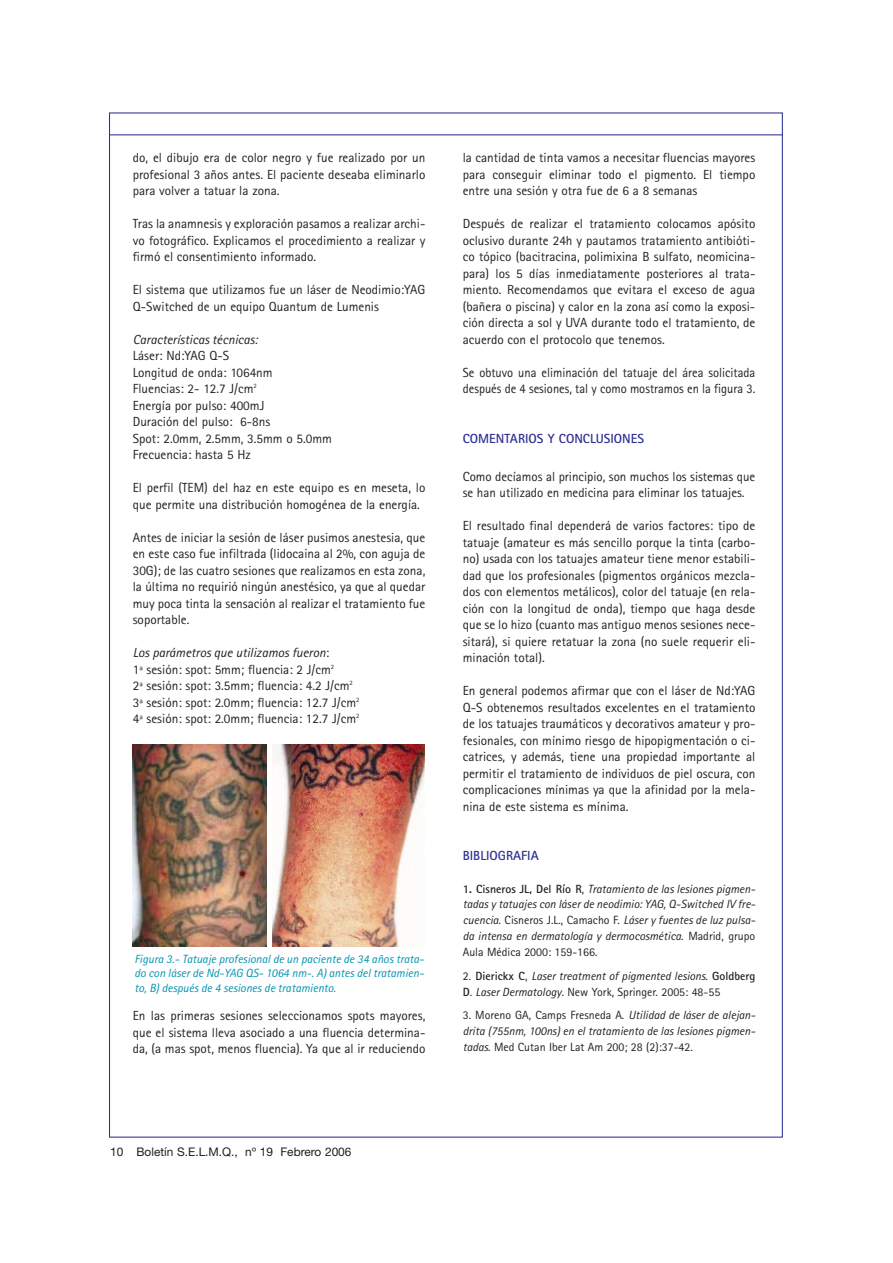
<style>
.page{position:relative;width:893px;height:1263px;background:#fff}
.page>*{position:absolute;margin:0;border:0;box-sizing:border-box;transform-origin:0 0}
.t1{font:13.2px/16.5px "Rotis Sans Serif";color:#231f20;text-align:justify}
.t2{font:13.2px/16.5px "Rotis Sans Serif";color:#231f20;scale:.95 1}
.t3{font:700 13.2px "Rotis Sans Serif";color:#2e3092}
.t4{font:italic 13.2px "Rotis Sans Serif";color:#231f20}
.t5{font:italic 11.85px/15.9px "Rotis Sans Serif";color:#231f20;text-align:justify}
.t6{font:italic 11.85px/14.2px "Rotis Sans Serif";color:#0093b0;text-align:justify}
.t7{font:11.85px "Helvetica Neue";color:#231f20}
.s1{font-style:italic}
.s2{font-weight:700;font-style:normal}
.s3{font-style:normal}
</style>
<div class="page">
<hr style="left:109px;top:134px;width:673px;height:1px;background:#2e3092">
<img style="left:133px;top:744px;width:133px;height:203px">
<img style="left:272px;top:744px;width:153px;height:203px">
<p class="t1" style="left:133px;top:151px;width:294px">do, el dibujo era de color negro y fue realizado por un profesional 3 años antes. El paciente deseaba eliminarlo para volver a tatuar la zona.</p>
<p class="t1" style="left:133px;top:217px;width:294px">Tras la anamnesis y exploración pasamos a realizar archi&shy;vo fotográfico. Explicamos el procedimiento a realizar y firmó el consentimiento informado.</p>
<p class="t1" style="left:133px;top:283px;width:294px">El sistema que utilizamos fue un láser de Neodimio:YAG<br>Q-Switched de un equipo Quantum de Lumenis</p>
<p class="t4" style="left:133px;top:335px;width:126px">Características técnicas:</p>
<p class="t1" style="left:133px;top:349px;width:201px;text-align:left">Láser: Nd:YAG Q-S<br>Longitud de onda: 1064nm<br>Fluencias: 2- 12.7 J/cm<sup>2<br></sup>Energía por pulso: 400mJ<br>Duración del pulso: 6-8ns<br>Spot: 2.0mm, 2.5mm, 3.5mm o 5.0mm<br>Frecuencia: hasta 5 Hz</p>
<p class="t1" style="left:133px;top:481px;width:294px">El perfil (TEM) del haz en este equipo es en meseta, lo que permite una distribución homogénea de la energía.</p>
<p class="t1" style="left:133px;top:531px;width:294px">Antes de iniciar la sesión de láser pusimos anestesia, que en este caso fue infiltrada (lidocaina al 2%, con aguja de 30G); de las cuatro sesiones que realizamos en esta zona, la última no requirió ningún anestésico, ya que al quedar muy poca tinta la sensación al realizar el tratamiento fue soportable.</p>
<p class="t1" style="left:133px;top:646px;width:228px;text-align:left"><span class="s1">Los parámetros que utilizamos fueron</span>:<br>1ª sesión: spot: 5mm; fluencia: 2 J/cm<sup>2<br></sup>2ª sesión: spot: 3.5mm; fluencia: 4.2 J/cm<sup>2<br></sup>3ª sesión: spot: 2.0mm; fluencia: 12.7 J/cm<sup>2<br></sup>4ª sesión: spot: 2.0mm; fluencia: 12.7 J/cm<sup>2</sup></p>
<p class="t6" style="left:135px;top:954px;width:291px">Figura 3.- Tatuaje profesional de un paciente de 34 años trata&shy;do con láser de Nd-YAG QS- 1064 nm-. A) antes del tratamien&shy;to, B) después de 4 sesiones de tratamiento.</p>
<p class="t1" style="left:133px;top:1009px;width:294px">En las primeras sesiones seleccionamos spots mayores, que el sistema lleva asociado a una fluencia determina&shy;da, (a mas spot, menos fluencia). Ya que al ir reduciendo</p>
<p class="t7" style="left:110px;top:1148px;width:243px">10 Boletín S.E.L.M.Q., nº 19 Febrero 2006</p>
<p class="t1" style="left:463px;top:151px;width:294px">la cantidad de tinta vamos a necesitar fluencias mayores para conseguir eliminar todo el pigmento. El tiempo entre una sesión y otra fue de 6 a 8 semanas</p>
<p class="t1" style="left:463px;top:217px;width:294px">Después de realizar el tratamiento colocamos apósito oclusivo durante 24h y pautamos tratamiento antibióti&shy;co tópico (bacitracina, polimixina B sulfato, neomicina&shy;para) los 5 días inmediatamente posteriores al trata&shy;miento. Recomendamos que evitara el exceso de agua (bañera o piscina) y calor en la zona así como la exposi&shy;ción directa a sol y UVA durante todo el tratamiento, de acuerdo con el protocolo que tenemos.</p>
<p class="t2" style="left:463px;top:366px;width:309px">Se obtuvo una eliminación del tatuaje del área solicitada después de 4 sesiones, tal y como mostramos en la figura 3.</p>
<p class="t3" style="left:463px;top:434px;width:183px">COMENTARIOS Y CONCLUSIONES</p>
<p class="t1" style="left:463px;top:470px;width:294px">Como decíamos al principio, son muchos los sistemas que se han utilizado en medicina para eliminar los tatuajes.</p>
<p class="t1" style="left:463px;top:519px;width:294px">El resultado final dependerá de varios factores: tipo de tatuaje (amateur es más sencillo porque la tinta (carbo&shy;no) usada con los tatuajes amateur tiene menor estabili&shy;dad que los profesionales (pigmentos orgánicos mezcla&shy;dos con elementos metálicos), color del tatuaje (en rela&shy;ción con la longitud de onda), tiempo que haga desde que se lo hizo (cuanto mas antiguo menos sesiones nece&shy;sitará), si quiere retatuar la zona (no suele requerir eli&shy;minación total).</p>
<p class="t1" style="left:463px;top:684px;width:294px">En general podemos afirmar que con el láser de Nd:YAG Q-S obtenemos resultados excelentes en el tratamiento de los tatuajes traumáticos y decorativos amateur y pro&shy;fesionales, con mínimo riesgo de hipopigmentación o ci&shy;catrices, y además, tiene una propiedad importante al permitir el tratamiento de individuos de piel oscura, con complicaciones mínimas ya que la afinidad por la mela&shy;nina de este sistema es mínima.</p>
<p class="t3" style="left:463px;top:851px;width:78px">BIBLIOGRAFIA</p>
<p class="t5" style="left:463px;top:882px;width:294px"><span class="s2">1. Cisneros JL, Del Río R</span><span class="s3">,</span> Tratamiento de las lesiones pigmen&shy;tadas y tatuajes con láser de neodimio: YAG, Q-Switched IV fre&shy;cuencia<span class="s3">. Cisneros J.L., Camacho F.</span> Láser y fuentes de luz pulsa&shy;da intensa en dermatología y dermocosmética<span class="s3">. Madrid, grupo Aula Médica 2000: 159-166.</span></p>
<p class="t5" style="left:463px;top:969px;width:294px"><span class="s3">2.</span> <span class="s2">Dierickx C</span><span class="s3">,</span> Laser treatment of pigmented lesions<span class="s3">.</span> <span class="s2">Goldberg<br>D</span><span class="s3">.</span> Laser Dermatology<span class="s3">. New York, Springer. 2005: 48-55</span></p>
<p class="t5" style="left:463px;top:1009px;width:294px"><span class="s3">3. Moreno GA, Camps Fresneda A.</span> Utilidad de láser de alejan&shy;drita (755nm, 100ns) en el tratamiento de las lesiones pigmen&shy;tadas<span class="s3">. Med Cutan Iber Lat Am 200; 28 (2):37-42.</span></p>
</div>
